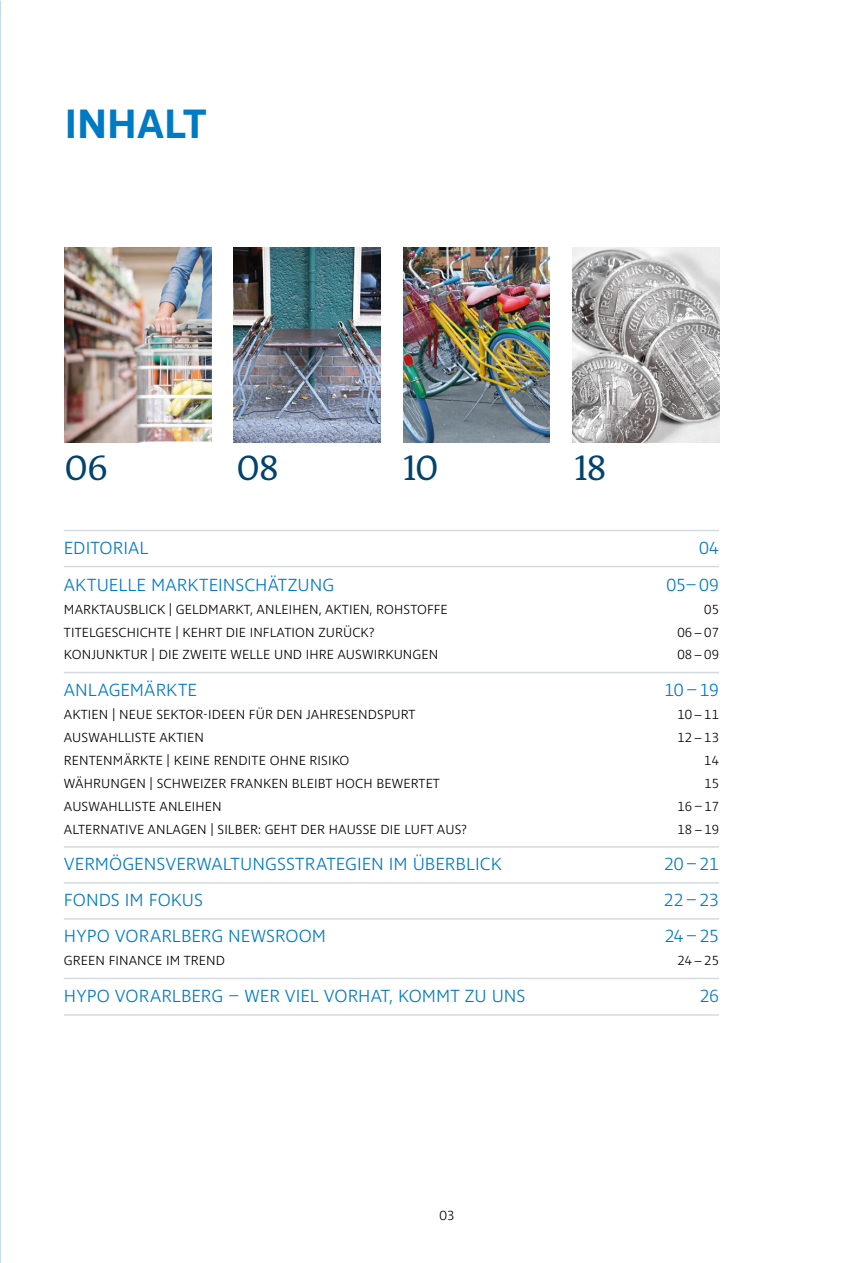
<style>
.page{position:relative;width:851px;height:1263px;background:#fff}
.page>*{position:absolute;margin:0;border:0;box-sizing:border-box;transform-origin:0 0}
.t1{font:600 42px "Ingra";color:#007ac3}
.t2{font:36px "The Antiqua B W5 Plain";letter-spacing:-.025em;color:#00436d}
.t3{font:300 18px "Ingra";letter-spacing:.005em;color:#007ac3}
.t4{font:300 13.5px "Ingra";letter-spacing:.01em;color:#000}
</style>
<div class="page">
<img style="left:65px;top:248px;width:146px;height:195px">
<img style="left:234px;top:248px;width:146px;height:195px">
<img style="left:403px;top:248px;width:147px;height:195px">
<img style="left:572px;top:248px;width:147px;height:195px">
<hr style="left:64px;top:530px;width:655px;height:1px;background:#d4dadf">
<hr style="left:64px;top:566px;width:655px;height:1px;background:#d4dadf">
<hr style="left:64px;top:672px;width:655px;height:1px;background:#d4dadf">
<hr style="left:64px;top:846px;width:655px;height:2px;background:#d4dadf">
<hr style="left:64px;top:882px;width:655px;height:2px;background:#d4dadf">
<hr style="left:64px;top:918px;width:655px;height:2px;background:#d4dadf">
<hr style="left:64px;top:978px;width:655px;height:1px;background:#d4dadf">
<hr style="left:64px;top:1014px;width:655px;height:2px;background:#d4dadf">
<h1 class="t1" style="left:65px;top:98px;width:143px">INHALT</h1>
<h2 class="t2" style="left:65px;top:445px;width:45px">06</h2>
<h2 class="t2" style="left:236px;top:445px;width:44px">08</h2>
<h2 class="t2" style="left:403px;top:445px;width:37px">10</h2>
<h2 class="t2" style="left:574px;top:445px;width:34px">18</h2>
<h3 class="t3" style="left:64px;top:537px;width:86px">EDITORIAL</h3>
<h3 class="t3" style="left:699px;top:537px;width:21px">04</h3>
<h3 class="t3" style="left:64px;top:573px;width:272px">AKTUELLE MARKTEINSCHÄTZUNG</h3>
<h3 class="t3" style="left:666px;top:573px;width:54px">05–09</h3>
<p class="t4" style="left:64px;top:601px;width:385px">MARKTAUSBLICK | GELDMARKT, ANLEIHEN, AKTIEN, ROHSTOFFE</p>
<p class="t4" style="left:704px;top:601px;width:16px">05</p>
<p class="t4" style="left:64px;top:624px;width:312px">TITELGESCHICHTE | KEHRT DIE INFLATION ZURÜCK?</p>
<p class="t4" style="left:677px;top:624px;width:43px">06–07</p>
<p class="t4" style="left:64px;top:646px;width:376px">KONJUNKTUR | DIE ZWEITE WELLE UND IHRE AUSWIRKUNGEN</p>
<p class="t4" style="left:677px;top:646px;width:43px">08–09</p>
<h3 class="t3" style="left:64px;top:679px;width:135px">ANLAGEMÄRKTE</h3>
<h3 class="t3" style="left:664px;top:679px;width:56px">10–19</h3>
<p class="t4" style="left:64px;top:706px;width:353px">AKTIEN | NEUE SEKTOR-IDEEN FÜR DEN JAHRESENDSPURT</p>
<p class="t4" style="left:677px;top:706px;width:43px">10–11</p>
<p class="t4" style="left:64px;top:729px;width:141px">AUSWAHLLISTE AKTIEN</p>
<p class="t4" style="left:677px;top:729px;width:43px">12–13</p>
<p class="t4" style="left:64px;top:752px;width:287px">RENTENMÄRKTE | KEINE RENDITE OHNE RISIKO</p>
<p class="t4" style="left:704px;top:752px;width:16px">14</p>
<p class="t4" style="left:64px;top:775px;width:377px">WÄHRUNGEN | SCHWEIZER FRANKEN BLEIBT HOCH BEWERTET</p>
<p class="t4" style="left:704px;top:775px;width:16px">15</p>
<p class="t4" style="left:64px;top:798px;width:159px">AUSWAHLLISTE ANLEIHEN</p>
<p class="t4" style="left:677px;top:798px;width:43px">16–17</p>
<p class="t4" style="left:64px;top:821px;width:404px">ALTERNATIVE ANLAGEN | SILBER: GEHT DER HAUSSE DIE LUFT AUS?</p>
<p class="t4" style="left:677px;top:821px;width:43px">18–19</p>
<h3 class="t3" style="left:64px;top:853px;width:439px">VERMÖGENSVERWALTUNGSSTRATEGIEN IM ÜBERBLICK</h3>
<h3 class="t3" style="left:664px;top:853px;width:56px">20–21</h3>
<h3 class="t3" style="left:64px;top:889px;width:140px">FONDS IM FOKUS</h3>
<h3 class="t3" style="left:664px;top:889px;width:57px">22–23</h3>
<h3 class="t3" style="left:64px;top:925px;width:264px">HYPO VORARLBERG NEWSROOM</h3>
<h3 class="t3" style="left:664px;top:925px;width:56px">24–25</h3>
<p class="t4" style="left:64px;top:952px;width:163px">GREEN FINANCE IM TREND</p>
<p class="t4" style="left:677px;top:952px;width:43px">24–25</p>
<h3 class="t3" style="left:64px;top:985px;width:463px">HYPO VORARLBERG – WER VIEL VORHAT, KOMMT ZU UNS</h3>
<h3 class="t3" style="left:699px;top:985px;width:21px">26</h3>
<p class="t4" style="left:439px;top:1207px;width:16px">03</p>
</div>
